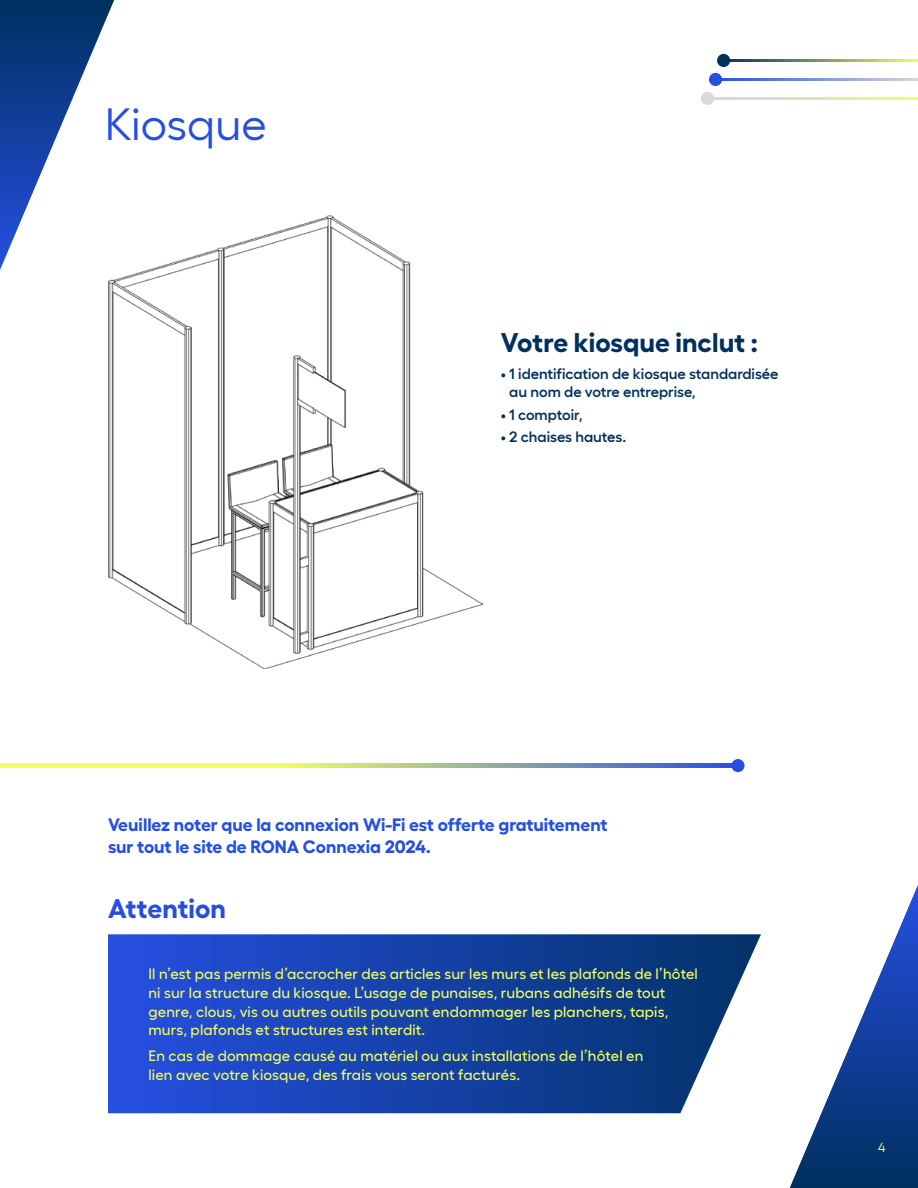
<style>
.page{position:relative;width:918px;height:1188px;background:#fff}
.page>*{position:absolute;margin:0;border:0;box-sizing:border-box;transform-origin:0 0}
.Connexia24_TITRE_N1{font:45px "Fellix";color:#264fe2}
.BodyTXT_ST_nv2_BleuF{font:700 27px "Fellix";color:#00305e}
.BodyTXT_ST_nv2_BleuF-2{font:700 27px "Fellix";color:#264fe2}
.BodyTXT_Note_nv1_BleuP{font:700 18px/21.6px "Fellix";color:#264fe2}
.BodyTXT_EXERGUE_10_12_5_Jaune{font:500 15px/18.8px "Fellix";letter-spacing:.01em;color:#f2ff61}
.BodyTXT_BasicPgr_10_12_5_3spa{font:600 15px/18px "Fellix";color:#00305e}
.t1{font:13.2px "Fellix";color:#f2ff61}
</style>
<div class="page">
<svg style="left:790px;top:885px;width:128px;height:303px"></svg>
<svg style="left:714px;top:97px;width:204px;height:3px"></svg>
<div style="left:701px;top:92px;width:13px;height:13px;background:#d9d9d6;border-radius:50%"></div>
<svg style="left:722px;top:78px;width:196px;height:3px"></svg>
<div style="left:709px;top:73px;width:13px;height:13px;background:#264fe2;border-radius:50%"></div>
<svg style="left:730px;top:59px;width:188px;height:3px"></svg>
<div style="left:717px;top:54px;width:13px;height:13px;background:#00305e;border-radius:50%"></div>
<img style="left:108px;top:216px;width:375px;height:453px">
<svg style="left:0;top:0;width:114px;height:270px"></svg>
<svg style="left:108px;top:934px;width:653px;height:179px;background:#234cad"></svg>
<svg style="left:0;top:764px;width:731px;height:3px;background:#b4c988"></svg>
<div style="left:731px;top:759px;width:14px;height:13px;background:#264fe2;border-radius:50%"></div>
<p class="Connexia24_TITRE_N1" style="left:105px;top:89px;width:164px">Kiosque</p>
<p class="BodyTXT_ST_nv2_BleuF" style="left:501px;top:321px;width:259px">Votre kiosque inclut :</p>
<p class="BodyTXT_BasicPgr_10_12_5_3spa" style="left:509px;top:364px;width:271px;text-indent:-9px">• 1 identification de kiosque standardisée au nom de votre entreprise,</p>
<p class="BodyTXT_BasicPgr_10_12_5_3spa" style="left:501px;top:404px;width:84px">• 1 comptoir,</p>
<p class="BodyTXT_BasicPgr_10_12_5_3spa" style="left:501px;top:427px;width:127px">• 2 chaises hautes.</p>
<p class="BodyTXT_Note_nv1_BleuP" style="left:108px;top:812px;width:501px">Veuillez noter que la connexion Wi-Fi est offerte gratuitement sur tout le site de RONA Connexia 2024.</p>
<p class="BodyTXT_ST_nv2_BleuF-2" style="left:108px;top:887px;width:120px">Attention</p>
<p class="BodyTXT_EXERGUE_10_12_5_Jaune" style="left:148px;top:963px;width:551px">Il n’est pas permis d’accrocher des articles sur les murs et les plafonds de l’hôtel ni sur la structure du kiosque. L’usage de punaises, rubans adhésifs de tout genre, clous, vis ou autres outils pouvant endommager les planchers, tapis, murs, plafonds et structures est interdit.</p>
<p class="BodyTXT_EXERGUE_10_12_5_Jaune" style="left:148px;top:1045px;width:496px">En cas de dommage causé au matériel ou aux installations de l’hôtel en lien avec votre kiosque, des frais vous seront facturés.</p>
<p class="t1" style="left:878px;top:1138px;width:9px">4</p>
</div>
